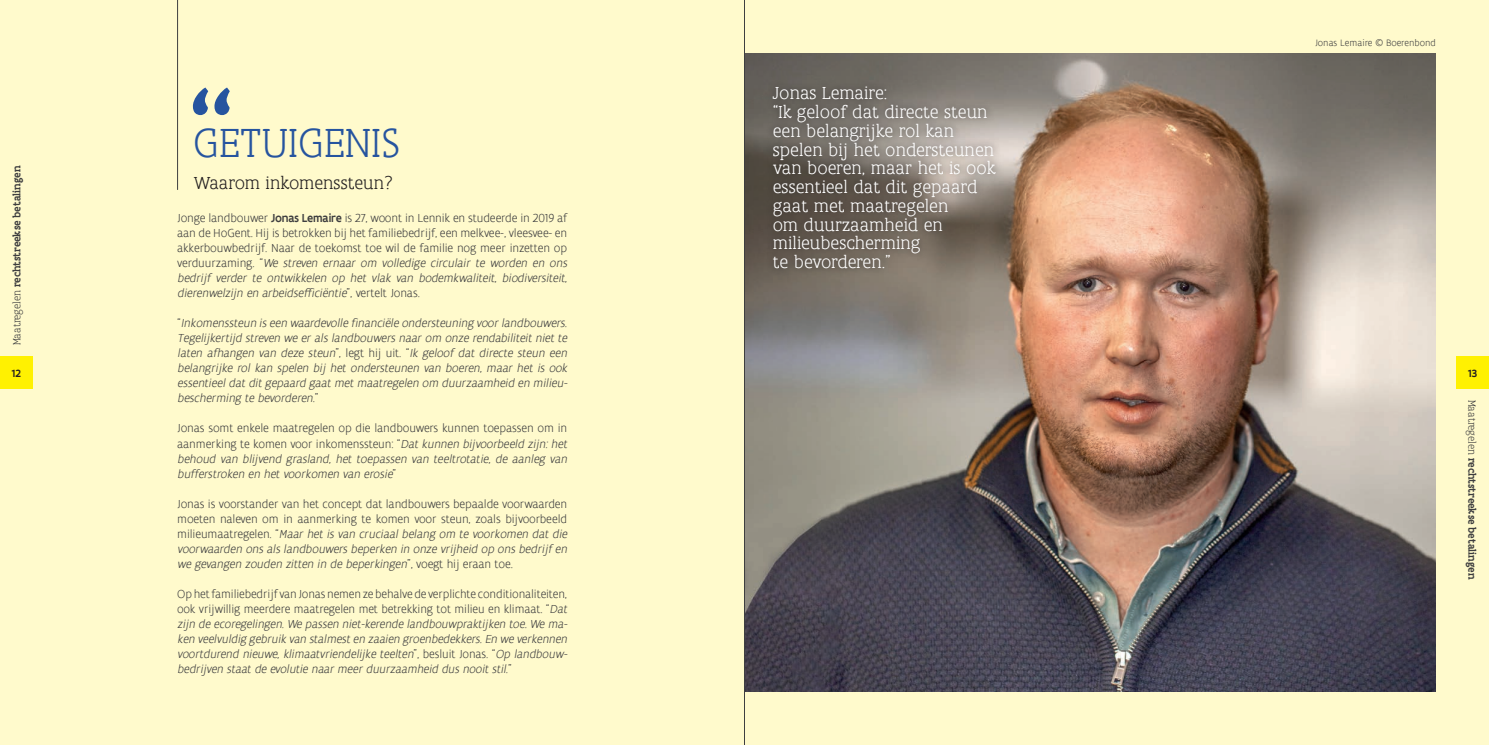
<style>
.page{position:relative;width:1489px;height:745px;background:#fff}
.page>*{position:absolute;margin:0;border:0;box-sizing:border-box;transform-origin:0 0}
.t1{font:300 43.75px "Flanders Art Serif";letter-spacing:.005em;color:#26549f}
.t2{font:300 18.75px/18.8px "Flanders Art Serif";color:#fff}
.t3{font:300 18.75px "Flanders Art Serif";color:#231f20}
.t4{font:300 18.75px "Flanders Art Serif";letter-spacing:-.02em;color:#fff}
.t5{font:300 12.5px/15px "Flanders Art Sans";letter-spacing:-.01em;color:#3e3e3f}
.t6{font:italic 300 12.5px/15px "Flanders Art Sans";letter-spacing:-.01em;color:#3e3e3f;text-align:justify}
.t7{font:italic 300 12.5px/15px "Flanders Art Sans";letter-spacing:-.01em;color:#3e3e3f;scale:.96 1}
.t8{font:500 11.25px "Flanders Art Serif";color:#3e3e3f}
.t9{font:500 11.25px "Flanders Art Sans";color:#231f20}
.t10{font:300 10px "Flanders Art Sans";color:#3e3e3f}
.s1{font-weight:300}
.s2{font-weight:500}
.s3{font-style:italic}
.s4{font-style:normal}
</style>
<div class="page">
<div style="left:0;top:0;width:1488px;height:744px;background:#fffacc"></div>
<img style="left:745px;top:53px;width:690px;height:638px">
<div style="left:1455px;top:356px;width:33px;height:32px;background:#fff101"></div>
<div style="left:0;top:356px;width:33px;height:32px;background:#fff101"></div>
<hr style="left:177px;top:0;width:1px;height:190px;background:#3e3e3f">
<svg style="left:193px;top:87px;width:37px;height:28px"></svg>
<div style="left:765px;top:80px;width:238px;height:196px;background:#231f20;opacity:.75"></div>
<hr style="left:744px;top:0;width:1px;height:744px;background:#3e3e3f">
<p class="t10" style="left:1314px;top:37px;width:122px">Jonas Lemaire © Boerenbond</p>
<p class="t2" style="left:772px;top:84px;width:116px">Jonas Lemaire:</p>
<p class="t2" style="left:772px;top:103px;width:216px">“Ik geloof dat directe steun een belangrijke rol kan</p>
<p class="t2" style="left:772px;top:140px;width:224px">spelen bij het ondersteunen van boeren, maar het is ook essentieel dat dit gepaard gaat met maatregelen</p>
<p class="t2" style="left:772px;top:215px;width:171px">om duurzaamheid en</p>
<p class="t2" style="left:772px;top:234px;width:149px">milieubescherming</p>
<p class="t4" style="left:772px;top:251px;width:119px">te bevorderen.”</p>
<p class="t1" style="left:193px;top:117px;width:209px">GETUIGENIS</p>
<p class="t3" style="left:194px;top:172px;width:201px">Waarom inkomenssteun?</p>
<p class="t8" style="left:10px;top:345px;width:181px;rotate:-90deg"><span class="s1">Maatregelen</span> rechtstreekse betalingen</p>
<p class="t5" style="left:177px;top:211px;width:394px">Jonge landbouwer <span class="s2">Jonas Lemaire</span> is 27, woont in Lennik en studeerde in 2019 af aan de HoGent. Hij is betrokken bij het familiebedrijf, een melkvee-, vleesvee- en akkerbouwbedrijf. Naar de toekomst toe wil de familie nog meer inzetten op ve rd u u rz a m i n g. “<span class="s3">We streven ernaar om volledige circulair te worden en ons bedrijf verder te ontwikkelen op het vlak van bodemkwaliteit, biodiversiteit, dierenwelzij n en arbeidsefficiëntie</span>” , ve r t e l t J o n a s .</p>
<p class="t6" style="left:177px;top:316px;width:394px"><span class="s4">“</span> Inkomenssteun iseen waardevolle financiële ondersteuning voorlandbouwers.<br>Tegelij kertijd streven we eralslandbouwersnaarom onze rendabiliteitniette laten afhangen van deze steun<span class="s4">” , l e gt h ij u i t . “</span> Ik geloof dat directe steun een belangrij ke rol kan spelen bij het ondersteunen van boeren, maar het is ook essentieeldatditgepaard gaatmetmaatregelen om duurzaamheid en milieu&shy;bescherming te bevorderen<span class="s4">. ”</span></p>
<p class="t6" style="left:177px;top:421px;width:394px;text-align:left"><span class="s4">Jonas somt enkele maatregelen op die landbouwers kunnen toepassen om in aanmerking te komen voor inkomenssteun: “</span>Datkunnen bijvoorbeeld zijn:het behoud van blijvend grasland, het toepassen van teeltrotatie, de aanleg van bufferstroken en hetvoorkomen van erosie<span class="s4">”</span></p>
<p class="t5" style="left:177px;top:496px;width:394px">Jonas is voorstander van het concept dat landbouwers bepaalde voorwaarden moeten naleven om in aanmerking te komen voor steun, zoals bijvoorbeeld m i l i e u m a at re ge l e n . “ <span class="s3">Maar het is van cruciaal belang om te voorkomen dat die voorwaarden onsalslandbouwersbeperken in onze vrij heid op onsbedrijf en we gevangen zouden zitten in de beperkingen</span>” , vo e gt h ij e ra a n to e .</p>
<p class="t7" style="left:177px;top:586px;width:410px"><span class="s4">Op het familiebedrijf van Jonas nemen ze behalve de verplichte conditionaliteiten, ook vrijwillig meerdere maatregelen met betrekking tot milieu en klimaat. “</span>Dat zij n de ecoregelingen.We passen niet-kerende landbouwpraktij ken toe.We ma&shy;ken veelvuldig gebruik van stalmesten zaaien groenbedekkers.En we verkennen voortdurend nieuwe, klimaatvriendelijke teelten<span class="s4">” , b e s l u i t J o n a s . “</span> Op landbouw&shy;bedrijven staatde evolutie naarmeerduurzaamheid dusnooitstil.<span class="s4">”</span></p>
<p class="t9" style="left:12px;top:366px;width:10px">12</p>
<p class="t9" style="left:1467px;top:366px;width:10px">13</p>
<p class="t8" style="left:1478px;top:399px;width:181px;rotate:90deg"><span class="s1">Maatregelen</span> rechtstreekse betalingen</p>
</div>
